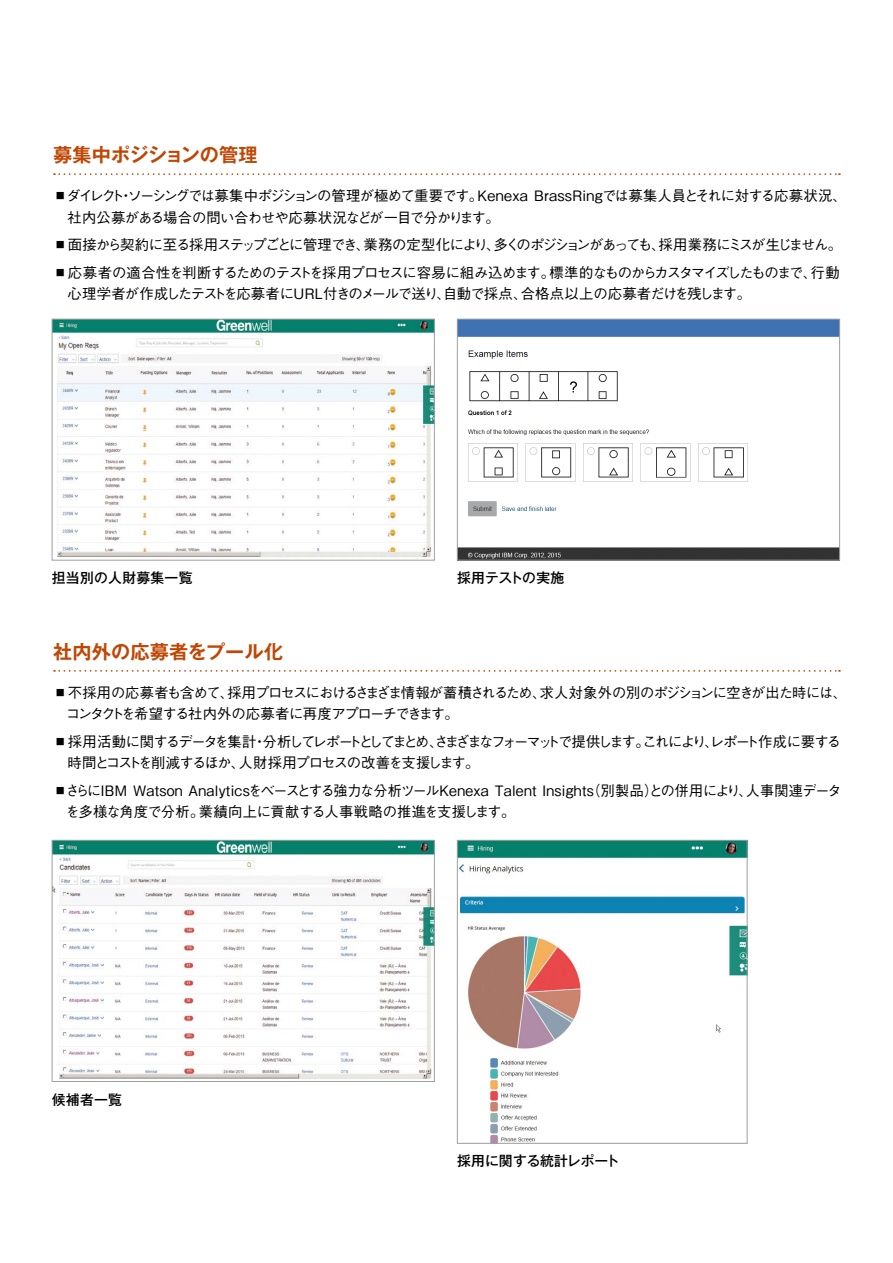
<style>
.page{position:relative;width:893px;height:1263px;background:#fff}
.page>*{position:absolute;margin:0;border:0;box-sizing:border-box;transform-origin:0 0}
.t1{font:700 19.2px "Gothic MB101 Pr 6 N De";letter-spacing:.01em;color:#c04603}
.t2{font:500 14.4px/21.3px "Gothic BBB Pr 6 N";letter-spacing:-.065em;color:#000}
.t3{font:500 14.4px/21.3px "Gothic BBB Pr 6 N";letter-spacing:.02em;color:#000}
.t4{font:500 14.4px/21.3px "Gothic BBB Pr 6 N";letter-spacing:-.125em;color:#000}
.t5{font:500 14.4px "Gothic BBB Pr 6 N";letter-spacing:-.1em;color:#000}
.t6{font:500 13.8px "Gothic MB101 Pr 6 N";letter-spacing:.02em;color:#000}
.t7{font:500 13.8px "Gothic MB101 Pr 6 N";color:#000}
</style>
<div class="page">
<svg style="left:54px;top:173px;width:786px;height:2px"></svg>
<svg style="left:54px;top:670px;width:786px;height:2px"></svg>
<img style="left:54px;top:321px;width:379px;height:236px">
<div style="left:52px;top:319px;width:383px;height:241px;border:1px solid #9fa0a0"></div>
<img style="left:54px;top:842px;width:379px;height:237px">
<div style="left:52px;top:840px;width:383px;height:242px;border:1px solid #9fa0a0"></div>
<img style="left:459px;top:321px;width:379px;height:237px">
<div style="left:457px;top:319px;width:383px;height:241px;border:1px solid #9fa0a0"></div>
<img style="left:459px;top:842px;width:286px;height:299px">
<div style="left:457px;top:840px;width:290px;height:303px;border:1px solid #9fa0a0"></div>
<h1 class="t1" style="left:53px;top:139px;width:206px">募集中ポジションの管理</h1>
<p class="t2" style="left:68px;top:184px;width:781px;text-indent:-14px">▪ダイレクト・ソーシングでは募集中ポジションの管理が極めて重要です。Kenexa BrassRingでは募集人員とそれに対する応募状況、社内公募がある場合の問い合わせや応募状況などが一目で分かります。</p>
<p class="t5" style="left:53px;top:233px;width:791px">▪面接から契約に至る採用ステップごとに管理でき、業務の定型化により、多くのポジションがあっても、採用業務にミスが生じません。</p>
<p class="t2" style="left:68px;top:261px;width:774px;text-indent:-14px">▪応募者の適合性を判断するためのテストを採用プロセスに容易に組み込めます。標準的なものからカスタマイズしたものまで、行動心理学者が作成したテストを応募者にURL付きのメールで送り、自動で採点、合格点以上の応募者だけを残します。</p>
<p class="t6" style="left:52px;top:566px;width:142px">担当別の人財募集一覧</p>
<p class="t6" style="left:457px;top:566px;width:109px">採用テストの実施</p>
<h1 class="t1" style="left:53px;top:636px;width:231px">社内外の応募者をプール化</h1>
<p class="t2" style="left:66px;top:681px;width:782px;text-indent:-13px">▪不採用の応募者も含めて、採用プロセスにおけるさまざま情報が蓄積されるため、求人対象外の別のポジションに空きが出た時には、コンタクトを希望する社内外の応募者に再度アプローチできます。</p>
<p class="t4" style="left:68px;top:730px;width:775px;text-indent:-14px">▪ 採用活動に関するデータを集計・分析してレポートとしてまとめ、さまざまなフォーマットで提供します。これにより、レポート作成に要する時間とコストを削減するほか、人財採用プロセスの改善を支援します。</p>
<p class="t3" style="left:65px;top:779px;width:777px;text-indent:-12px">▪さらにIBM Watson Analyticsをベースとする強力な分析ツールKenexa Talent Insights（別製品）との併用により、人事関連データを多様な角度で分析。業績向上に貢献する人事戦略の推進を支援します。</p>
<p class="t6" style="left:52px;top:1088px;width:72px">候補者一覧</p>
<p class="t7" style="left:457px;top:1149px;width:164px">採用に関する統計レポート</p>
</div>
